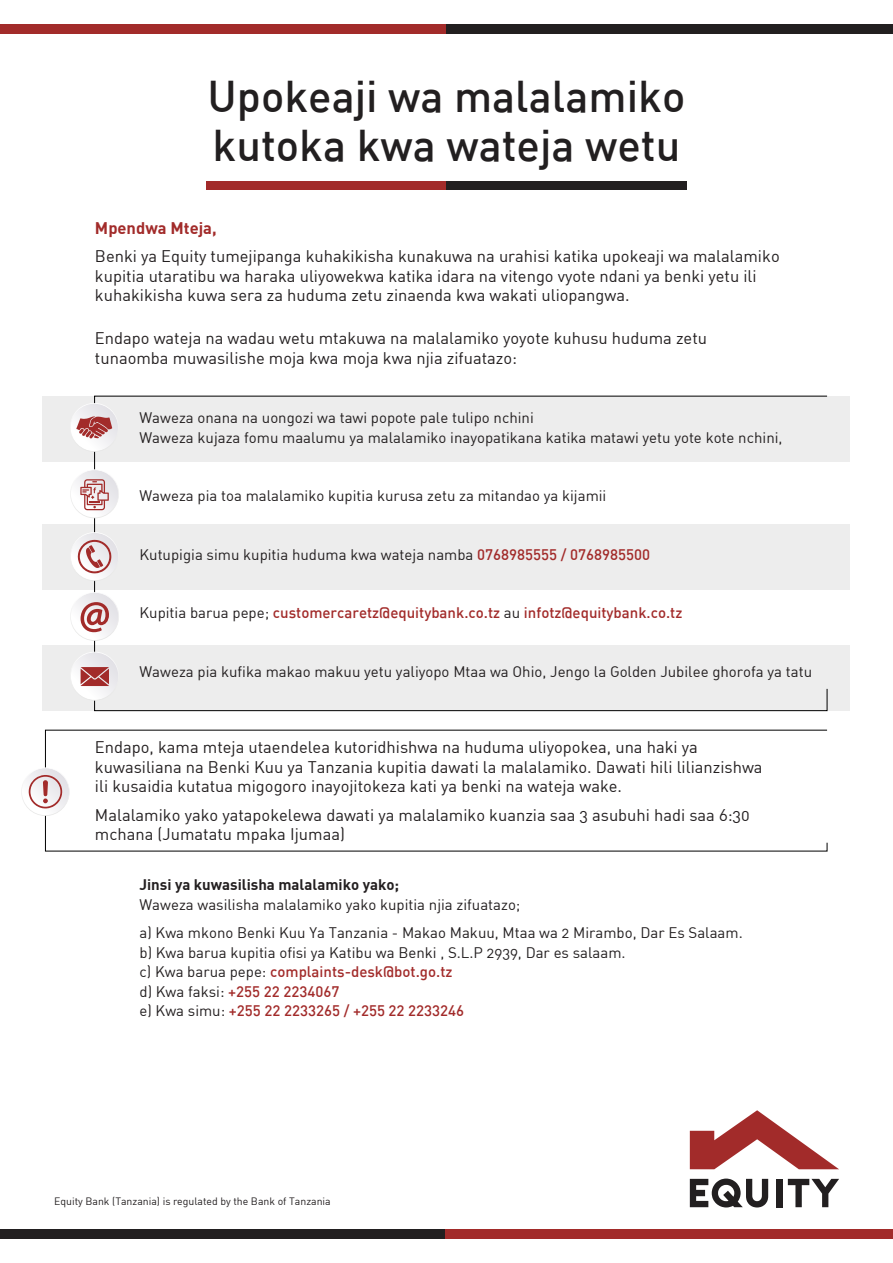
<style>
.page{position:relative;width:893px;height:1263px;background:#fff}
.page>*{position:absolute;margin:0;border:0;box-sizing:border-box;transform-origin:0 0}
.t1{font:500 43.5px/48.9px "DIN";color:#221f20}
.t2{font:16.5px/19.5px "DIN Regular Alternate";color:#231f20}
.t3{font:16.5px "DIN Bold";color:#a22b2a}
.t4{font:15px/28.5px "DIN Regular Alternate";color:#231f20}
.t5{font:500 15px/19.5px "DIN";color:#a22b2a}
.t6{font:15px "DIN Bold";color:#231f20}
.t7{font:10.5px "DIN Regular Alternate";color:#231f20}
.s1{font-family:"DIN";font-weight:500;color:#a22b2a}
.s2{font-family:"DIN Regular Alternate";font-weight:400;color:#231f20}
</style>
<div class="page">
<div style="left:43px;top:646px;width:807px;height:65px;background:#ededed"></div>
<div style="left:43px;top:524px;width:807px;height:65px;background:#ededed"></div>
<div style="left:43px;top:396px;width:807px;height:65px;background:#ededed"></div>
<div style="left:0;top:1229px;width:446px;height:10px;background:#221f20"></div>
<div style="left:446px;top:1229px;width:447px;height:10px;background:#a22b2a"></div>
<div style="left:446px;top:24px;width:447px;height:10px;background:#221f20"></div>
<div style="left:0;top:24px;width:446px;height:10px;background:#a22b2a"></div>
<svg style="left:690px;top:1178px;width:78px;height:29px"></svg>
<div style="left:776px;top:1179px;width:6px;height:28px;background:#221f20"></div>
<svg style="left:788px;top:1179px;width:51px;height:28px"></svg>
<svg style="left:690px;top:1110px;width:149px;height:59px"></svg>
<div style="left:446px;top:181px;width:240px;height:9px;background:#221f20"></div>
<div style="left:207px;top:181px;width:239px;height:9px;background:#a22b2a"></div>
<svg style="left:94px;top:395px;width:734px;height:316px"></svg>
<svg style="left:45px;top:729px;width:783px;height:123px"></svg>
<svg style="left:70px;top:592px;width:49px;height:49px"></svg>
<svg style="left:71px;top:652px;width:48px;height:49px"></svg>
<svg style="left:71px;top:532px;width:48px;height:49px"></svg>
<svg style="left:70px;top:469px;width:49px;height:49px"></svg>
<svg style="left:71px;top:403px;width:48px;height:49px"></svg>
<svg style="left:21px;top:767px;width:49px;height:49px"></svg>
<h1 class="t1" style="left:208px;top:70px;width:479px">Upokeaji wa malalamiko kutoka kwa wateja wetu</h1>
<p class="t3" style="left:95px;top:217px;width:123px">Mpendwa Mteja,</p>
<p class="t2" style="left:95px;top:246px;width:686px">Benki ya Equity tumejipanga kuhakikisha kunakuwa na urahisi katika upokeaji wa malalamiko kupitia utaratibu wa haraka uliyowekwa katika idara na vitengo vyote ndani ya benki yetu ili kuhakikisha kuwa sera za huduma zetu zinaenda kwa wakati uliopangwa.</p>
<p class="t2" style="left:95px;top:328px;width:614px">Endapo wateja na wadau wetu mtakuwa na malalamiko yoyote kuhusu huduma zetu tunaomba muwasilishe moja kwa moja kwa njia zifuatazo:</p>
<p class="t4" style="left:139px;top:408px;width:644px;line-height:19.5px">Waweza onana na uongozi wa tawi popote pale tulipo nchini<br>Waweza kujaza fomu maalumu ya malalamiko inayopatikana katika matawi yetu yote kote nchini,</p>
<p class="t4" style="left:139px;top:481px;width:468px">Waweza pia toa malalamiko kupitia kurusa zetu za mitandao ya kijamii</p>
<p class="t4" style="left:139px;top:540px;width:512px">Kutupigia simu kupitia huduma kwa wateja namba <span class="s1">0768985555 / 0768985500</span></p>
<p class="t5" style="left:139px;top:603px;width:544px"><span class="s2">Kupitia barua pepe;</span> customercaretz@equitybank.co.tz <span class="s2">au</span> infotz@equitybank.co.tz</p>
<p class="t4" style="left:139px;top:657px;width:674px">Waweza pia kufika makao makuu yetu yaliyopo Mtaa wa Ohio, Jengo la Golden Jubilee ghorofa ya tatu</p>
<p class="t2" style="left:95px;top:737px;width:669px">Endapo, kama mteja utaendelea kutoridhishwa na huduma uliyopokea, una haki ya kuwasiliana na Benki Kuu ya Tanzania kupitia dawati la malalamiko. Dawati hili lilianzishwa ili kusaidia kutatua migogoro inayojitokeza kati ya benki na wateja wake.</p>
<p class="t2" style="left:95px;top:804px;width:656px">Malalamiko yako yatapokelewa dawati ya malalamiko kuanzia saa 3 asubuhi hadi saa 6:30 mchana (Jumatatu mpaka Ijumaa)</p>
<p class="t6" style="left:139px;top:875px;width:261px">Jinsi ya kuwasilisha malalamiko yako;</p>
<p class="t4" style="left:139px;top:890px;width:605px">Waweza wasilisha malalamiko yako kupitia njia zifuatazo;<br>a) Kwa mkono Benki Kuu Ya Tanzania - Makao Makuu, Mtaa wa 2 Mirambo, Dar Es Salaam.</p>
<p class="t4" style="left:139px;top:938px;width:488px">b) Kwa barua kupitia ofisi ya Katibu wa Benki , S.L.P 2939, Dar es salaam.</p>
<p class="t5" style="left:139px;top:961px;width:326px"><span class="s2">c) Kwa barua pepe:</span> complaints-desk@bot.go.tz <span class="s2">d) Kwa faksi:</span> +255 22 2234067<br><span class="s2">e) Kwa simu:</span> +255 22 2233265 / +255 22 2233246</p>
<p class="t7" style="left:54px;top:1194px;width:278px">Equity Bank (Tanzania) is regulated by the Bank of Tanzania</p>
</div>
